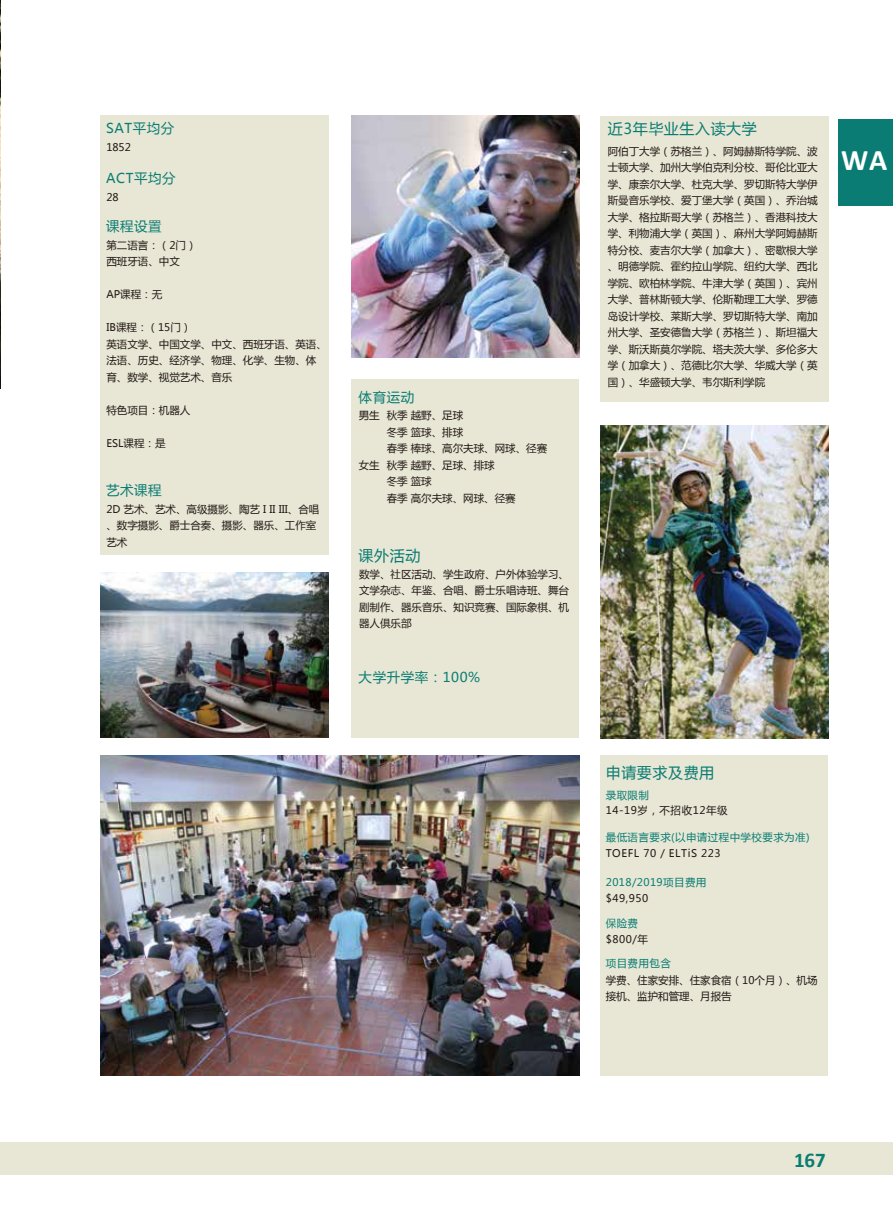
<style>
.page{position:relative;width:893px;height:1212px;background:#fff}
.page>*{position:absolute;margin:0;border:0;box-sizing:border-box;transform-origin:0 0}
.t1{font:700 30px "Calibri";color:#fff}
.t2{font:700 21px "Calibri";color:#0a7c73}
.t3{font:15px "Microsoft Ya Hei";letter-spacing:.04em;color:#0a7c73}
.t4{font:13.5px "Microsoft Ya Hei";letter-spacing:.04em;color:#0a7c73}
.t5{font:10.5px/16.5px "Microsoft Ya Hei";color:#221815}
.t6{font:10.5px "Microsoft Ya Hei";letter-spacing:.04em;color:#0a7c73}
.t7{font:10.5px "Microsoft Ya Hei";letter-spacing:.05em;color:#221815}
</style>
<div class="page">
<div style="left:600px;top:116px;width:228px;height:286px;background:#e8e7d5"></div>
<div style="left:601px;top:755px;width:227px;height:320px;background:#e8e7d5"></div>
<div style="left:352px;top:379px;width:227px;height:358px;background:#e8e7d5"></div>
<div style="left:101px;top:116px;width:228px;height:439px;background:#e8e7d5"></div>
<img style="left:0;top:0;width:1px;height:389px">
<div style="left:0;top:1142px;width:893px;height:32px;background:#e8e7d5"></div>
<div style="left:838px;top:119px;width:55px;height:87px;background:#0a7c73"></div>
<img style="left:352px;top:116px;width:227px;height:242px">
<img style="left:601px;top:425px;width:227px;height:313px">
<img style="left:101px;top:572px;width:228px;height:165px">
<img style="left:101px;top:755px;width:478px;height:320px">
<p class="t4" style="left:106px;top:119px;width:70px">SAT平均分</p>
<p class="t5" style="left:106px;top:139px;width:26px">1852</p>
<p class="t4" style="left:106px;top:169px;width:71px">ACT平均分</p>
<p class="t5" style="left:106px;top:189px;width:14px">28</p>
<p class="t4" style="left:106px;top:217px;width:57px">课程设置</p>
<p class="t5" style="left:106px;top:237px;width:92px">第二语言：（2门）西班牙语、中文</p>
<p class="t5" style="left:106px;top:286px;width:57px">AP课程：无</p>
<p class="t5" style="left:106px;top:319px;width:222px">IB课程：（15门）<br>英语文学、中国文学、中文、西班牙语、英语、法语、历史、经济学、物理、化学、生物、体育、数学、视觉艺术、音乐</p>
<p class="t5" style="left:106px;top:402px;width:85px">特色项目：机器人</p>
<p class="t5" style="left:106px;top:435px;width:61px">ESL课程：是</p>
<p class="t4" style="left:106px;top:481px;width:57px">艺术课程</p>
<p class="t5" style="left:106px;top:500px;width:215px">2D 艺术、艺术、高级摄影、陶艺 I II III、合唱、数字摄影、爵士合奏、摄影、器乐、工作室艺术</p>
<p class="t4" style="left:359px;top:388px;width:57px">体育运动</p>
<p class="t5" style="left:359px;top:407px;width:22px">男生</p>
<p class="t5" style="left:359px;top:456px;width:22px">女生</p>
<p class="t5" style="left:387px;top:407px;width:162px">秋季 越野、足球<br>冬季 篮球、排球<br>春季 棒球、高尔夫球、网球、径赛秋季 越野、足球、排球<br>冬季 篮球<br>春季 高尔夫球、网球、径赛</p>
<h3 class="t3" style="left:359px;top:545px;width:63px">课外活动</h3>
<p class="t5" style="left:359px;top:565px;width:211px;text-align:justify">数学、社区活动、学生政府、户外体验学习、文学杂志、年鉴、合唱、爵士乐唱诗班、舞台剧制作、器乐音乐、知识竞赛、国际象棋、机器人俱乐部</p>
<p class="t4" style="left:359px;top:668px;width:123px">大学升学率：100%</p>
<h3 class="t3" style="left:608px;top:118px;width:151px">近3年毕业生入读大学</h3>
<p class="t5" style="left:608px;top:142px;width:211px;text-align:justify">阿伯丁大学（苏格兰）、阿姆赫斯特学院、波士顿大学、加州大学伯克利分校、哥伦比亚大学、康奈尔大学、杜克大学、罗切斯特大学伊斯曼音乐学校、爱丁堡大学（英国）、乔治城大学、格拉斯哥大学（苏格兰）、香港科技大学、利物浦大学（英国）、麻州大学阿姆赫斯特分校、麦吉尔大学（加拿大）、密歇根大学、明德学院、霍约拉山学院、纽约大学、西北学院、欧柏林学院、牛津大学（英国）、宾州大学、普林斯顿大学、伦斯勒理工大学、罗德岛设计学校、莱斯大学、罗切斯特大学、南加州大学、圣安德鲁大学（苏格兰）、斯坦福大学、斯沃斯莫尔学院、塔夫茨大学、多伦多大学（加拿大）、范德比尔大学、华威大学（英国）、华盛顿大学、韦尔斯利学院</p>
<h1 class="t1" style="left:841px;top:139px;width:48px">WA</h1>
<h3 class="t3" style="left:606px;top:762px;width:110px">申请要求及费用</h3>
<p class="t6" style="left:606px;top:788px;width:45px">录取限制</p>
<p class="t6" style="left:606px;top:830px;width:205px">最低语言要求(以申请过程中学校要求为准)</p>
<p class="t7" style="left:606px;top:846px;width:117px">TOEFL 70 / ELTiS 223</p>
<p class="t6" style="left:606px;top:875px;width:102px">2018/2019项目费用</p>
<p class="t5" style="left:606px;top:890px;width:44px">$49,950</p>
<p class="t6" style="left:606px;top:916px;width:34px">保险费</p>
<p class="t5" style="left:606px;top:931px;width:44px">$800/年</p>
<p class="t6" style="left:606px;top:956px;width:67px">项目费用包含</p>
<p class="t7" style="left:606px;top:803px;width:123px">14-19岁，不招收12年级</p>
<p class="t5" style="left:606px;top:971px;width:213px">学费、住家安排、住家食宿（10个月）、机场接机、监护和管理、月报告</p>
<h2 class="t2" style="left:794px;top:1145px;width:33px">167</h2>
</div>
